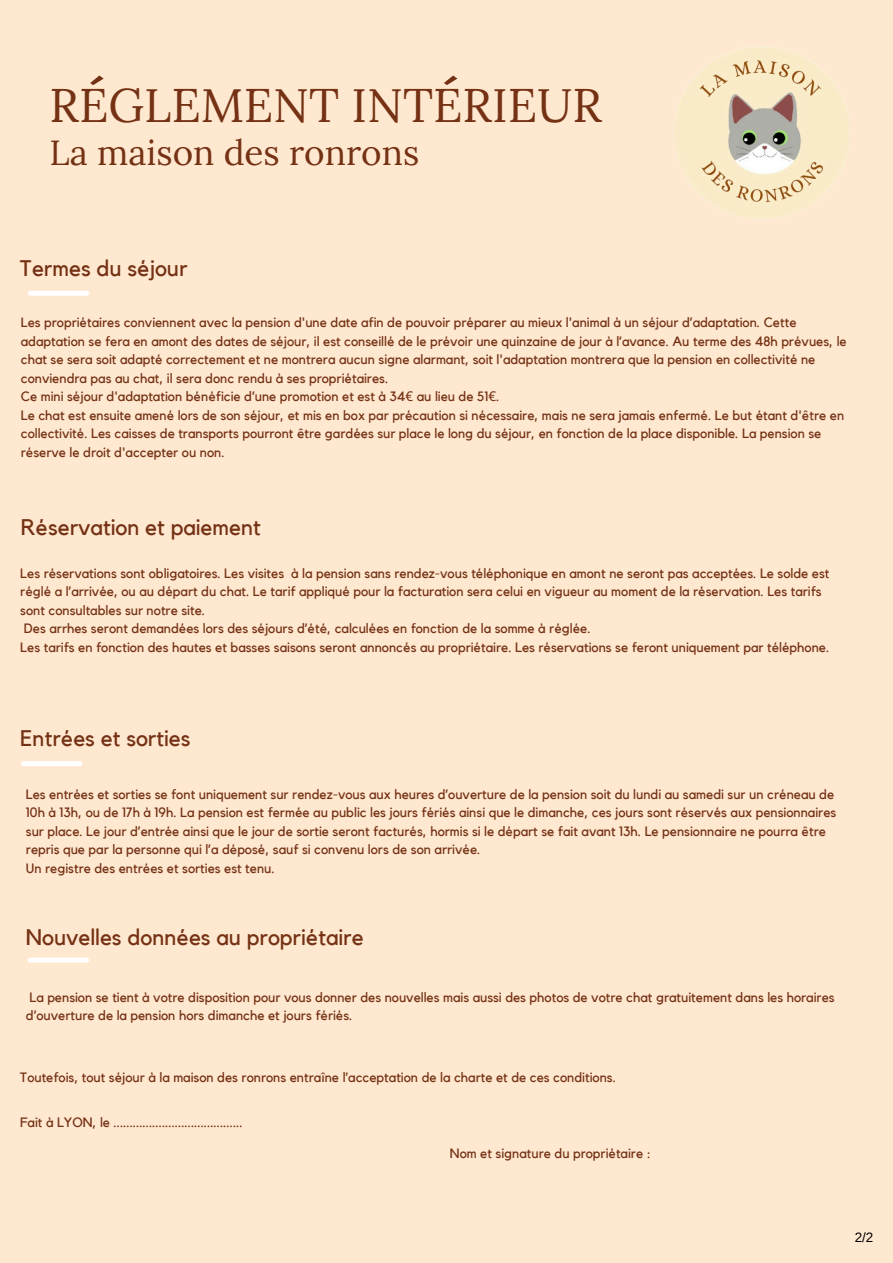
<style>
.page{position:relative;width:893px;height:1263px;background:#ffe8d0}
.page>*{position:absolute;margin:0;border:0;box-sizing:border-box;transform-origin:0 0}
.t1{font:47.03px "Lora";color:#743114}
.t2{font:35.03px "Lora";color:#743114}
.t3{font:22.5px "Kollektif";color:#743114}
.t4{font:13.5px/18.6px "Kollektif";color:#743114}
.t5{font:13.5px "Arimo";color:#000}
.s1{font-family:"Noto Sans"}
</style>
<div class="page">
<div style="left:30px;top:291px;width:57px;height:5px;background:#fff"></div>
<div style="left:23px;top:761px;width:57px;height:5px;background:#fff"></div>
<div style="left:30px;top:957px;width:57px;height:5px;background:#fff"></div>
<img style="left:678px;top:49px;width:169px;height:167px">
<h2 class="t1" style="left:50px;top:75px;width:554px">REGLEMENT INTERIEUR</h2>
<h2 class="t2" style="left:50px;top:129px;width:371px">La maison des ronrons</h2>
<p class="t3" style="left:20px;top:258px;width:169px">Termes du séjour</p>
<h1 class="t4" style="left:21px;top:314px;width:827px">Les propriétaires conviennent avec la pension d'une date afin de pouvoir préparer au mieux l'animal à un séjour d’adaptation. Cette adaptation se fera en amont des dates de séjour, il est conseillé de le prévoir une quinzaine de jour à l’avance. Au terme des 48h prévues, le chat se sera soit adapté correctement et ne montrera aucun signe alarmant, soit l'adaptation montrera que la pension en collectivité ne conviendra pas au chat, il sera donc rendu à ses propriétaires.</h1>
<p class="t4" style="left:21px;top:388px;width:480px">Ce mini séjour d'adaptation bénéficie d’une promotion et est à 34<span class="s1">€</span> au lieu de 51<span class="s1">€</span>.</p>
<h2 class="t4" style="left:21px;top:406px;width:825px">Le chat est ensuite amené lors de son séjour, et mis en box par précaution si nécessaire, mais ne sera jamais enfermé. Le but étant d'être en collectivité. Les caisses de transports pourront être gardées sur place le long du séjour, en fonction de la place disponible. La pension se réserve le droit d'accepter ou non.</h2>
<p class="t3" style="left:21px;top:517px;width:241px">Réservation et paiement</p>
<p class="t4" style="left:20px;top:564px;width:810px">Les réservations sont obligatoires. Les visites à la pension sans rendez-vous téléphonique en amont ne seront pas acceptées. Le solde est réglé a l’arrivée, ou au départ du chat. Le tarif appliqué pour la facturation sera celui en vigueur au moment de la réservation. Les tarifs sont consultables sur notre site.</p>
<p class="t4" style="left:24px;top:620px;width:568px">Des arrhes seront demandées lors des séjours d’été, calculées en fonction de la somme à réglée.</p>
<p class="t4" style="left:20px;top:638px;width:810px">Les tarifs en fonction des hautes et basses saisons seront annoncés au propriétaire. Les réservations se feront uniquement par téléphone.</p>
<h2 class="t3" style="left:20px;top:728px;width:172px">Entrées et sorties</h2>
<p class="t4" style="left:26px;top:785px;width:812px">Les entrées et sorties se font uniquement sur rendez-vous aux heures d’ouverture de la pension soit du lundi au samedi sur un créneau de 10h à 13h, ou de 17h à 19h. La pension est fermée au public les jours fériés ainsi que le dimanche, ces jours sont réservés aux pensionnaires sur place. Le jour d’entrée ainsi que le jour de sortie seront facturés, hormis si le départ se fait avant 13h. Le pensionnaire ne pourra être repris que par la personne qui l’a déposé, sauf si convenu lors de son arrivée.</p>
<p class="t4" style="left:26px;top:859px;width:250px">Un registre des entrées et sorties est tenu.</p>
<p class="t3" style="left:26px;top:927px;width:339px">Nouvelles données au propriétaire</p>
<h2 class="t4" style="left:26px;top:988px;width:810px">La pension se tient à votre disposition pour vous donner des nouvelles mais aussi des photos de votre chat gratuitement dans les horaires d’ouverture de la pension hors dimanche et jours fériés.</h2>
<p class="t4" style="left:20px;top:1068px;width:597px">Toutefois, tout séjour à la maison des ronrons entraîne l’acceptation de la charte et de ces conditions.</p>
<p class="t4" style="left:20px;top:1114px;width:224px">Fait à LYON, le ........................................</p>
<p class="t4" style="left:450px;top:1144px;width:202px">Nom et signature du propriétaire :</p>
<p class="t5" style="left:854px;top:1229px;width:20px">2/2</p>
</div>
